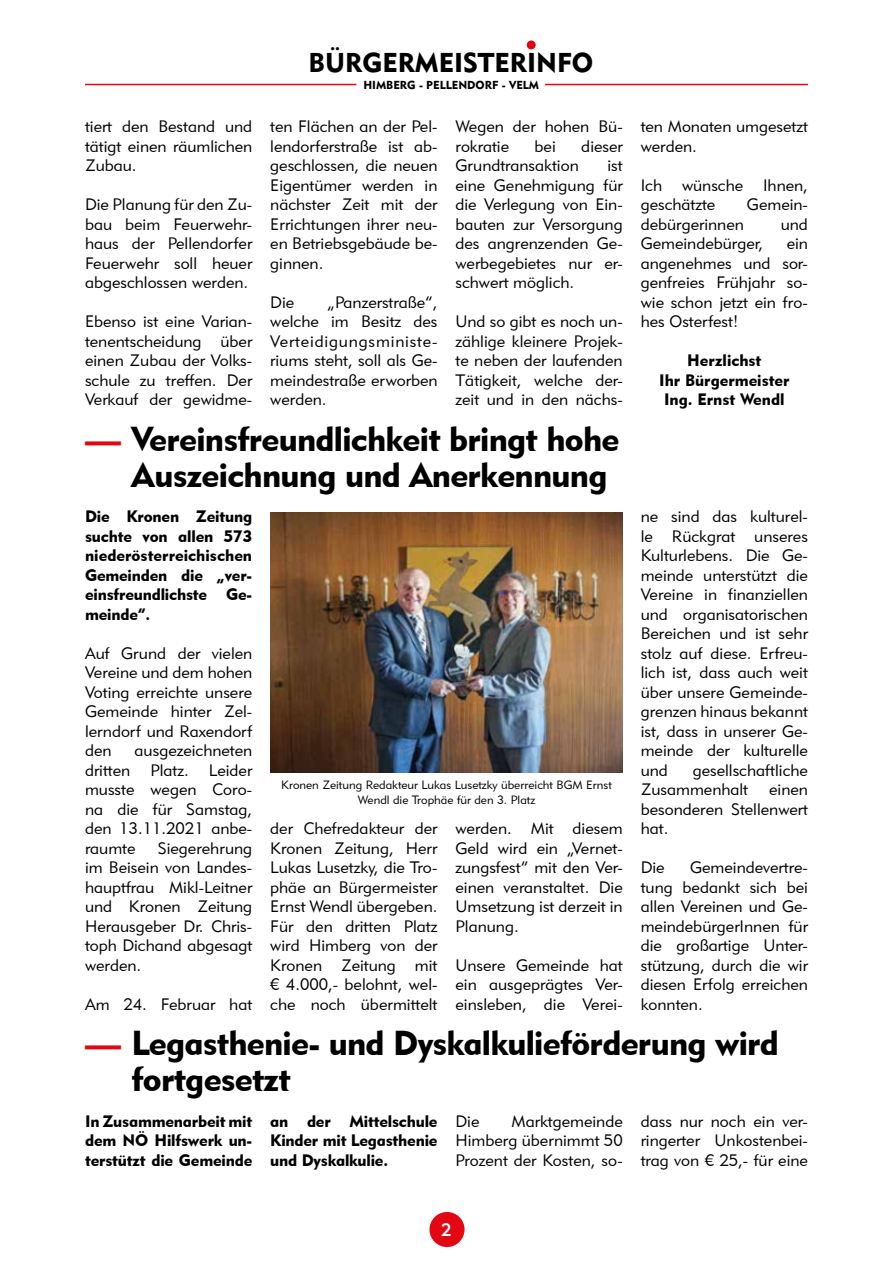
<style>
.page{position:relative;width:893px;height:1263px;background:#fff}
.page>*{position:absolute;margin:0;border:0;box-sizing:border-box;transform-origin:0 0}
.t1{font:34.5px/36px "Geometric 415 BT Black A";letter-spacing:-.02em;color:#000}
.t2{font:27px "Geometric 415 BT Black A";color:#000}
.t3{font:18px "Geometric 415 BT Medium A";color:#fff}
.t4{font:16.5px/19.5px "Geometric 415 BT Lite A";color:#000;text-align:justify}
.t5{font:16.5px/19.5px "Geometric 415 BT Black A";letter-spacing:-.01em;color:#000;text-align:justify}
.t6{font:12px/14.4px "Geometric 415 BT Lite A";color:#000;text-align:center}
.t7{font:11.55px "Geometric 415 BT Black A";color:#000}
.s1{font-size:36px;color:#e30613}
</style>
<div class="page">
<div style="left:527px;top:40px;width:9px;height:9px;background:#e30613;border-radius:50%"></div>
<hr style="left:85px;top:84px;width:271px;height:1px;background:#e30613">
<hr style="left:545px;top:84px;width:263px;height:1px;background:#e30613">
<div style="left:429px;top:1212px;width:36px;height:35px;background:#e30613;border-radius:50%"></div>
<img style="left:270px;top:512px;width:353px;height:261px">
<p class="t4" style="left:85px;top:116px;width:169px">tiert den Bestand und tätigt einen räumlichen Zubau.</p>
<p class="t4" style="left:85px;top:194px;width:169px">Die Planung für den Zu&shy;bau beim Feuerwehr&shy;haus der Pellendorfer Feuerwehr soll heuer abgeschlossen werden.</p>
<p class="t4" style="left:85px;top:311px;width:169px">Ebenso ist eine Varian&shy;tenentscheidung über einen Zubau der Volks&shy;schule zu treffen. Der Verkauf der gewidme-</p>
<h2 class="t2" style="left:309px;top:47px;width:286px">BÜRGERMEISTERINFO</h2>
<p class="t7" style="left:363px;top:78px;width:177px">HIMBERG - PELLENDORF - VELM</p>
<p class="t4" style="left:270px;top:116px;width:169px">ten Flächen an der Pel&shy;lendorferstraße ist ab&shy;geschlossen, die neuen Eigentümer werden in nächster Zeit mit der Errichtungen ihrer neu&shy;en Betriebsgebäude be&shy;ginnen.</p>
<p class="t4" style="left:270px;top:292px;width:25px">Die</p>
<p class="t4" style="left:270px;top:292px;width:169px;text-indent:57px">„Panzerstraße“, welche im Besitz des Verteidigungsministe&shy;riums steht, soll als Ge&shy;meindestraße erworben werden.</p>
<p class="t4" style="left:455px;top:116px;width:169px">Wegen der hohen Bü&shy;rokratie</p>
<p class="t4" style="left:535px;top:136px;width:23px">bei</p>
<p class="t4" style="left:581px;top:136px;width:43px">dieser</p>
<p class="t4" style="left:455px;top:155px;width:125px">Grundtransaktion</p>
<p class="t4" style="left:455px;top:155px;width:169px;text-indent:152px">ist eine Genehmigung für die Verlegung von Ein&shy;bauten zur Versorgung des angrenzenden Ge&shy;werbegebietes nur er&shy;schwert möglich.</p>
<p class="t4" style="left:455px;top:311px;width:169px">Und so gibt es noch un&shy;zählige kleinere Projek&shy;te neben der laufenden Tätigkeit, welche der&shy;zeit und in den nächs-</p>
<h1 class="t1" style="left:131px;top:420px;width:490px;text-indent:-46px"><span class="s1">—</span> Vereinsfreundlichkeit bringt hohe<br>Auszeichnung und Anerkennung</h1>
<p class="t5" style="left:85px;top:506px;width:169px">Die Kronen Zeitung suchte von allen 573 niederösterreichischen Gemeinden die „ver&shy;einsfreundlichste Ge&shy;meinde“.</p>
<p class="t4" style="left:85px;top:643px;width:169px">Auf Grund der vielen Vereine und dem hohen Voting erreichte unsere Gemeinde hinter Zel&shy;lerndorf und Raxendorf den</p>
<p class="t4" style="left:85px;top:740px;width:169px;text-indent:50px">ausgezeichneten dritten Platz. Leider musste wegen Coro&shy;na die für Samstag, den 13.11.2021 anbe&shy;raumte</p>
<p class="t4" style="left:85px;top:838px;width:169px;text-indent:73px">Siegerehrung im Beisein von Landes&shy;hauptfrau Mikl-Leitner und Kronen Zeitung Herausgeber Dr. Chris&shy;toph Dichand abgesagt werden.</p>
<p class="t4" style="left:85px;top:994px;width:169px">Am 24. Februar hat</p>
<p class="t6" style="left:281px;top:778px;width:332px">Kronen Zeitung Redakteur Lukas Lusetzky überreicht BGM Ernst<br>Wendl die Trophäe für den 3. Platz</p>
<p class="t4" style="left:270px;top:818px;width:169px">der Chefredakteur der Kronen Zeitung, Herr Lukas Lusetzky, die Tro&shy;phäe an Bürgermeister Ernst Wendl übergeben.<br>Für den dritten Platz wird Himberg von der Kronen Zeitung mit € 4.000,- belohnt, wel&shy;che noch übermittelt</p>
<p class="t4" style="left:455px;top:818px;width:169px">werden. Mit diesem Geld wird ein „Vernet&shy;zungsfest“ mit den Ver&shy;einen veranstaltet. Die Umsetzung ist derzeit in Planung.</p>
<p class="t4" style="left:455px;top:955px;width:169px">Unsere Gemeinde hat ein ausgeprägtes Ver&shy;einsleben, die Verei-</p>
<p class="t4" style="left:641px;top:116px;width:169px">ten Monaten umgesetzt werden.</p>
<p class="t4" style="left:641px;top:175px;width:169px">Ich wünsche Ihnen, geschätzte</p>
<p class="t4" style="left:747px;top:194px;width:62px">Gemein-</p>
<p class="t4" style="left:641px;top:214px;width:105px">debürgerinnen</p>
<p class="t4" style="left:781px;top:214px;width:29px">und</p>
<p class="t4" style="left:641px;top:233px;width:124px">Gemeindebürger,</p>
<p class="t4" style="left:641px;top:233px;width:169px;text-indent:146px">ein angenehmes und sor&shy;genfreies Frühjahr so&shy;wie schon jetzt ein fro&shy;hes Osterfest!</p>
<p class="t5" style="left:659px;top:350px;width:132px;text-align:center">Herzlichst<br>Ihr Bürgermeister<br>Ing. Ernst Wendl</p>
<p class="t4" style="left:641px;top:506px;width:169px">ne sind das kulturel&shy;le Rückgrat unseres Kulturlebens. Die Ge&shy;meinde unterstützt die Vereine in finanziellen und organisatorischen Bereichen und ist sehr stolz auf diese. Erfreu&shy;lich ist, dass auch weit über unsere Gemeinde&shy;grenzen hinaus bekannt ist, dass in unserer Ge&shy;meinde der kulturelle und</p>
<p class="t4" style="left:641px;top:760px;width:169px;text-indent:52px">gesellschaftliche<br>Zusammenhalt</p>
<p class="t4" style="left:641px;top:779px;width:169px;text-indent:128px">einen besonderen Stellenwert hat.</p>
<p class="t4" style="left:641px;top:857px;width:25px">Die</p>
<p class="t4" style="left:641px;top:857px;width:169px;text-indent:49px">Gemeindevertre&shy;tung bedankt sich bei allen Vereinen und Ge&shy;meindebürgerInnen für die großartige Unter&shy;stützung, durch die wir diesen Erfolg erreichen konnten.</p>
<h1 class="t1" style="left:131px;top:1024px;width:649px;text-indent:-46px"><span class="s1">—</span> Legasthenie- und Dyskalkulieförderung wird fortgesetzt</h1>
<p class="t4" style="left:455px;top:1111px;width:169px;text-indent:56px">Marktgemeinde Himberg übernimmt 50<br>Prozent der Kosten, so-</p>
<p class="t4" style="left:641px;top:1111px;width:169px">dass nur noch ein ver&shy;ringerter Unkostenbei&shy;trag von € 25,- für eine</p>
<p class="t5" style="left:85px;top:1111px;width:169px">In Zusammenarbeit mit dem NÖ Hilfswerk un&shy;terstützt die Gemeinde</p>
<p class="t5" style="left:270px;top:1111px;width:169px">an der Mittelschule Kinder mit Legasthenie und Dyskalkulie.</p>
<p class="t4" style="left:455px;top:1111px;width:25px">Die</p>
<p class="t3" style="left:441px;top:1218px;width:12px">2</p>
</div>
